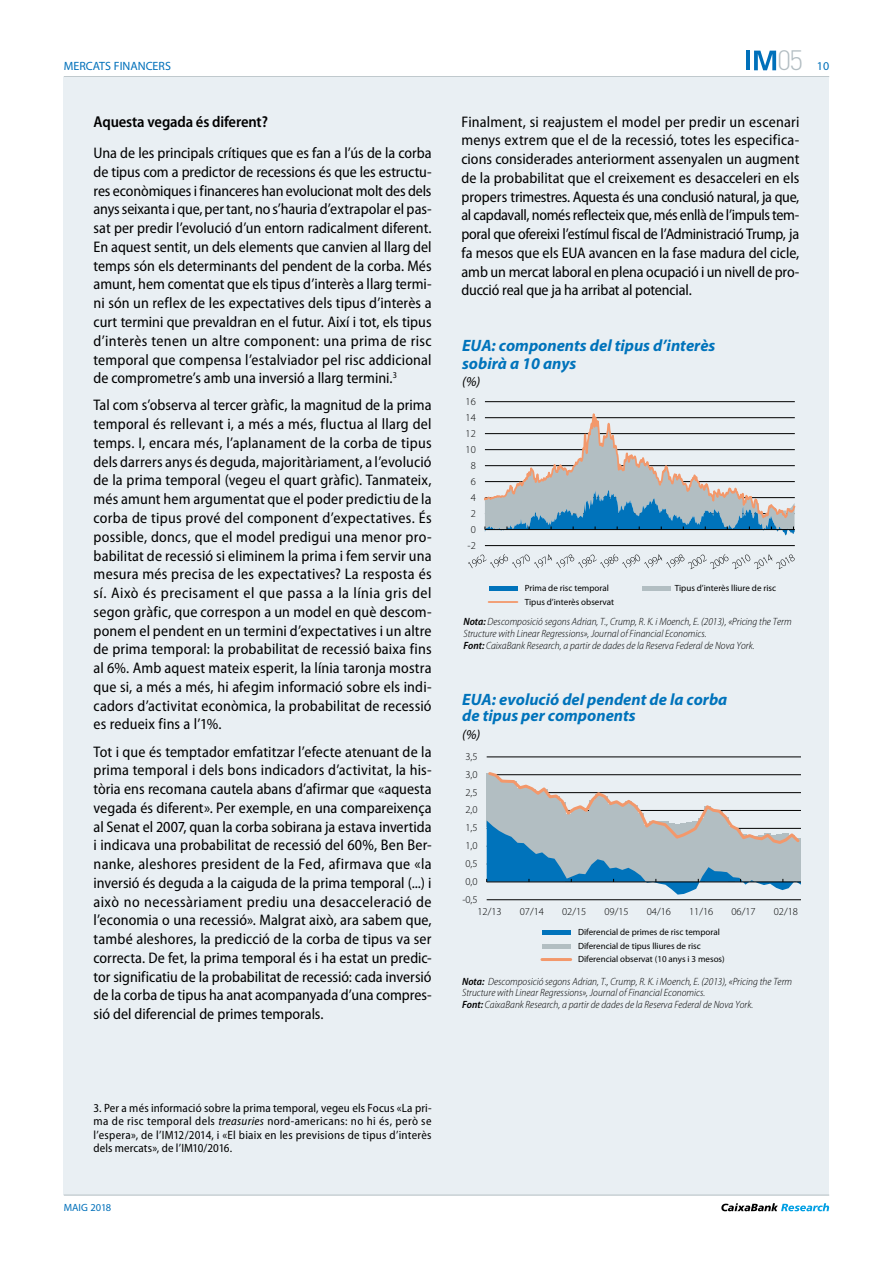
<style>
.page{position:relative;width:893px;height:1263px;background:#fff}
.page>*{position:absolute;margin:0;border:0;box-sizing:border-box;transform-origin:0 0}
.t1{font:300 27.6px "DIN Pro";color:#b2bdc2}
.t2{font:italic 700 16.5px/16.5px "Myriad Pro";color:#0073bb}
.t3{font:600 semi-condensed 15.75px "Myriad Pro";letter-spacing:-.01em;color:#000}
.t4{font:semi-condensed 15.3px/18.8px "Myriad Pro";color:#000;text-align:justify}
.t5{font:italic 13.5px "Myriad Pro";color:#000}
.t6{font:semi-condensed 12px/13.5px "Myriad Pro";letter-spacing:.015em;color:#000;text-align:justify}
.t7{font:12px "Myriad Pro";color:#0070ba}
.t8{font:italic 300 semi-condensed 10.5px/11.7px "Myriad Pro";color:#000}
.t9{font:300 10.5px "Myriad Pro";color:#000}
.t10{font:10.5px "Myriad Pro";color:#0070ba}
.t11{font:9px/13.4px "Myriad Pro";color:#000}
.s1{font-weight:600}
.s2{font-style:italic}
</style>
<div class="page">
<hr style="left:64px;top:76px;width:765px;height:1px;background:#b2bdc2">
<div style="left:64px;top:77px;width:765px;height:1118px;background:#e9eff3"></div>
<hr style="left:64px;top:1195px;width:765px;height:1px;background:#b2bdc2">
<svg style="left:721px;top:1203px;width:108px;height:8px"></svg>
<svg style="left:754px;top:51px;width:22px;height:19px"></svg>
<hr style="left:746px;top:51px;width:4px;height:19px;background:#0070ba">
<hr style="left:487px;top:899px;width:314px;height:1px;background:#000">
<hr style="left:487px;top:757px;width:314px;height:1px;background:#000">
<hr style="left:542px;top:944px;width:29px;height:4px;background:#b2bec2">
<svg style="left:486px;top:772px;width:315px;height:123px"></svg>
<div style="left:542px;top:930px;width:29px;height:5px;background:#0073bb"></div>
<hr style="left:542px;top:958px;width:29px;height:3px;background:#f3986b">
<hr style="left:485px;top:545px;width:310px;height:1px;background:#000">
<hr style="left:485px;top:401px;width:310px;height:1px;background:#000">
<svg style="left:468px;top:554px;width:327px;height:15px"></svg>
<div style="left:489px;top:586px;width:28px;height:5px;background:#0073bb"></div>
<div style="left:641px;top:586px;width:29px;height:5px;background:#b2bec2"></div>
<svg style="left:485px;top:413px;width:311px;height:122px"></svg>
<hr style="left:489px;top:601px;width:28px;height:2px;background:#f3986b">
<h1 class="t1" style="left:777px;top:42px;width:28px">05</h1>
<p class="t7" style="left:64px;top:59px;width:109px">MERCATS FINANCERS</p>
<p class="t7" style="left:817px;top:60px;width:14px">10</p>
<p class="t3" style="left:94px;top:113px;width:176px">Aquesta vegada és diferent?</p>
<p class="t4" style="left:94px;top:144px;width:340px">Una de les principals crítiques que es fan a l’ús de la corba de tipus com a predictor de recessions és que les estructu&shy;res econòmiques i financeres han evolucionat molt des dels anys seixanta i que, per tant, no s’hauria d’extrapolar el pas&shy;sat per predir l’evolució d’un entorn radicalment diferent.<br>En aquest sentit, un dels elements que canvien al llarg del temps són els determinants del pendent de la corba. Més amunt, hem comentat que els tipus d’interès a llarg termi&shy;ni són un reflex de les expectatives dels tipus d’interès a curt termini que prevaldran en el futur. Així i tot, els tipus d’interès tenen un altre component: una prima de risc temporal que compensa l’estalviador pel risc addicional de comprometre’s amb una inversió a llarg termini.<sup>3</sup></p>
<p class="t4" style="left:94px;top:396px;width:340px">Tal com s’observa al tercer gràfic, la magnitud de la prima temporal és rellevant i, a més a més, fluctua al llarg del temps. I, encara més, l’aplanament de la corba de tipus dels darrers anys és deguda, majoritàriament, a l’evolució de la prima temporal (vegeu el quart gràfic). Tanmateix, més amunt hem argumentat que el poder predictiu de la corba de tipus prové del component d’expectatives. És possible, doncs, que el model predigui una menor pro&shy;babilitat de recessió si eliminem la prima i fem servir una mesura més precisa de les expectatives? La resposta és sí. Això és precisament el que passa a la línia gris del segon gràfic, que correspon a un model en què descom&shy;ponem el pendent en un termini d’expectatives i un altre de prima temporal: la probabilitat de recessió baixa fins al 6%. Amb aquest mateix esperit, la línia taronja mostra que si, a més a més, hi afegim informació sobre els indi&shy;cadors d’activitat econòmica, la probabilitat de recessió es redueix fins a l’1%.</p>
<p class="t4" style="left:94px;top:742px;width:340px">Tot i que és temptador emfatitzar l’efecte atenuant de la prima temporal i dels bons indicadors d’activitat, la his&shy;tòria ens recomana cautela abans d’afirmar que «aquesta vegada és diferent». Per exemple, en una compareixença al Senat el 2007, quan la corba sobirana ja estava invertida i indicava una probabilitat de recessió del 60%, Ben Ber&shy;nanke, aleshores president de la Fed, afirmava que «la inversió és deguda a la caiguda de la prima temporal (...) i això no necessàriament prediu una desacceleració de l’economia o una recessió». Malgrat això, ara sabem que, també aleshores, la predicció de la corba de tipus va ser correcta. De fet, la prima temporal és i ha estat un predic&shy;tor significatiu de la probabilitat de recessió: cada inversió de la corba de tipus ha anat acompanyada d’una compres&shy;sió del diferencial de primes temporals.</p>
<p class="t4" style="left:461px;top:112px;width:340px">Finalment, si reajustem el model per predir un escenari menys extrem que el de la recessió, totes les especifica&shy;cions considerades anteriorment assenyalen un augment de la probabilitat que el creixement es desacceleri en els propers trimestres. Aquesta és una conclusió natural, ja que, al capdavall, només reflecteix que, més enllà de l’impuls tem&shy;poral que ofereixi l’estímul fiscal de l’Administració Trump, ja fa mesos que els EUA avancen en la fase madura del cicle, amb un mercat laboral en plena ocupació i un nivell de pro&shy;ducció real que ja ha arribat al potencial.</p>
<p class="t2" style="left:462px;top:336px;width:255px;line-height:18px">EUA: components del tipus d’interès sobirà a 10 anys</p>
<p class="t5" style="left:462px;top:374px;width:20px">(%)</p>
<p class="t9" style="left:466px;top:395px;width:12px">16</p>
<p class="t9" style="left:466px;top:411px;width:12px">14</p>
<p class="t9" style="left:466px;top:427px;width:12px">12</p>
<p class="t9" style="left:466px;top:443px;width:12px">10</p>
<p class="t9" style="left:471px;top:459px;width:7px">8</p>
<p class="t9" style="left:471px;top:475px;width:7px">6</p>
<p class="t9" style="left:471px;top:491px;width:7px">4</p>
<p class="t9" style="left:471px;top:507px;width:7px">2</p>
<p class="t9" style="left:471px;top:523px;width:7px">0</p>
<p class="t9" style="left:468px;top:539px;width:10px">-2</p>
<p class="t11" style="left:525px;top:581px;width:86px">Prima de risc temporal</p>
<p class="t11" style="left:675px;top:581px;width:103px">Tipus d’interès lliure de risc</p>
<p class="t11" style="left:525px;top:595px;width:91px">Tipus d’interès observat</p>
<p class="t8" style="left:463px;top:616px;width:330px"><span class="s1">Nota:</span> Descomposició segons Adrian, T., Crump, R. K. i Moench, E. (2013), «Pricing the Term<br>Structure with Linear Regressions», Journal of Financial Economics.<br><span class="s1">Font:</span> CaixaBank Research, a partir de dades de la Reserva Federal de Nova York.</p>
<p class="t2" style="left:462px;top:691px;width:267px">EUA: evolució del pendent de la corba de tipus per components</p>
<p class="t5" style="left:462px;top:727px;width:20px">(%)</p>
<p class="t9" style="left:465px;top:750px;width:14px">3,5</p>
<p class="t9" style="left:465px;top:768px;width:14px">3,0</p>
<p class="t9" style="left:465px;top:786px;width:14px">2,5</p>
<p class="t9" style="left:465px;top:804px;width:14px">2,0</p>
<p class="t9" style="left:465px;top:822px;width:14px">1,5</p>
<p class="t9" style="left:465px;top:840px;width:14px">1,0</p>
<p class="t9" style="left:465px;top:858px;width:14px">0,5</p>
<p class="t9" style="left:465px;top:875px;width:14px">0,0</p>
<p class="t9" style="left:462px;top:893px;width:17px">-0,5</p>
<p class="t9" style="left:477px;top:906px;width:26px">12/13</p>
<p class="t9" style="left:520px;top:906px;width:26px">07/14</p>
<p class="t9" style="left:562px;top:906px;width:26px">02/15</p>
<p class="t9" style="left:604px;top:906px;width:26px">09/15</p>
<p class="t9" style="left:647px;top:906px;width:26px">04/16</p>
<p class="t9" style="left:689px;top:906px;width:26px">11/16</p>
<p class="t9" style="left:731px;top:906px;width:26px">06/17</p>
<p class="t9" style="left:774px;top:906px;width:26px">02/18</p>
<p class="t11" style="left:578px;top:926px;width:148px">Diferencial de primes de risc temporal<br>Diferencial de tipus lliures de risc<br>Diferencial observat (10 anys i 3 mesos)</p>
<p class="t8" style="left:462px;top:976px;width:332px"><span class="s1">Nota:</span> Descomposició segons Adrian, T., Crump, R. K. i Moench, E. (2013), «Pricing the Term<br>Structure with Linear Regressions», Journal of Financial Economics.<br><span class="s1">Font:</span> CaixaBank Research, a partir de dades de la Reserva Federal de Nova York.</p>
<p class="t6" style="left:94px;top:1101px;width:340px">3. Per a més informació sobre la prima temporal, vegeu els Focus «La pri&shy;ma de risc temporal dels <span class="s2">treasuries</span> nord-americans: no hi és, però se l’espera», de l’IM12/2014, i «El biaix en les previsions de tipus d’interès dels mercats», de l’IM10/2016.</p>
<p class="t10" style="left:64px;top:1202px;width:49px">MAIG 2018</p>
</div>
